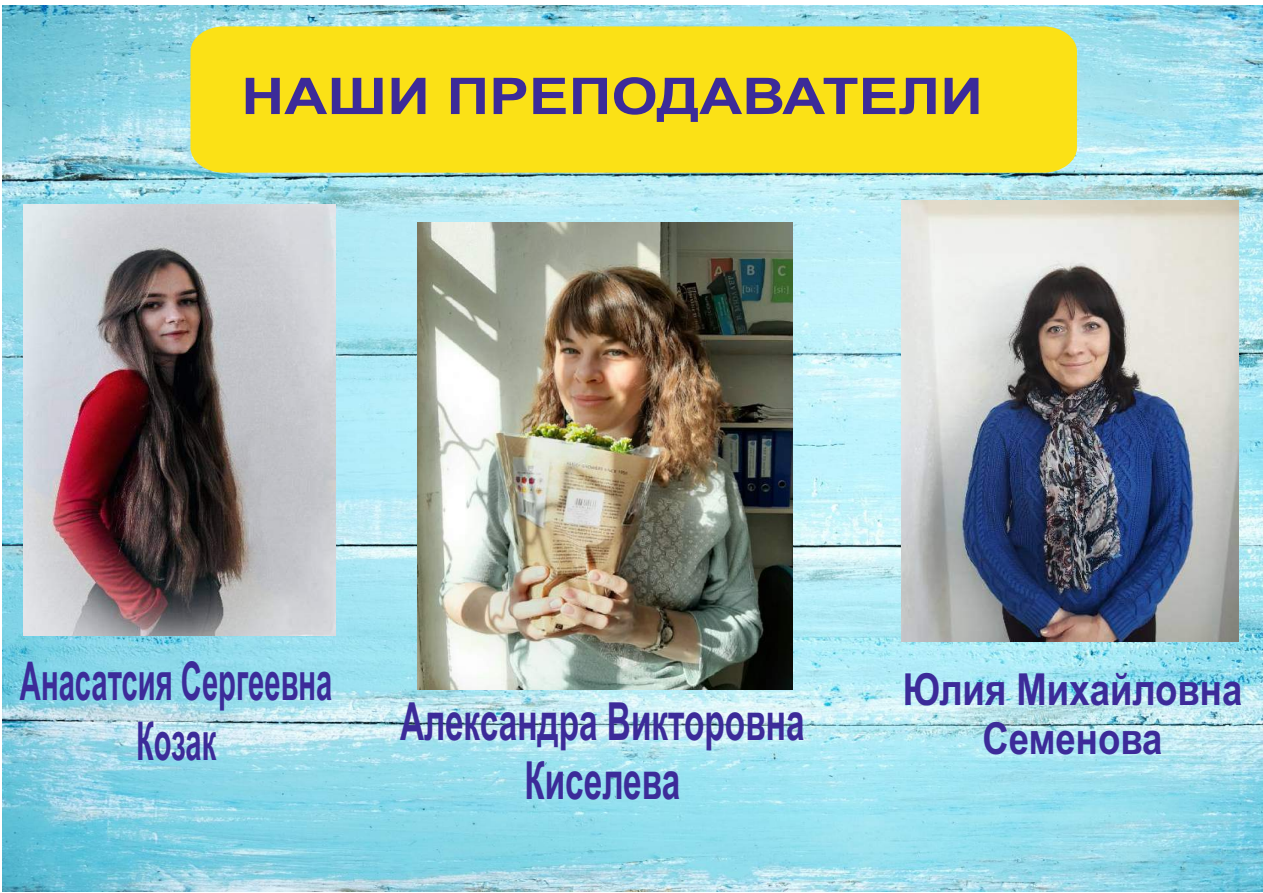
<style>
.page{position:relative;width:1263px;height:893px;background:#fff}
.page>*{position:absolute;margin:0;border:0;box-sizing:border-box;transform-origin:0 0}
.t1{font:700 53.55px/59.8px "Arial";color:#3c2b99;text-align:center;scale:.55 1}
.t2{font:700 52.65px/58.8px "Arial";color:#3c2b99;text-align:center;scale:.63 1}
.t3{font:700 50.55px "Arial";color:#3c2b99;scale:1.18 1}
.t4{font:700 44.1px/49.3px "Arial";color:#3c2b99;text-align:center;scale:.83 1}
</style>
<div class="page">
<img style="left:2px;top:6px;width:1260px;height:886px">
<div style="left:190px;top:26px;width:887px;height:147px;background:#fbe116"></div>
<img style="left:24px;top:204px;width:311px;height:431px">
<img style="left:417px;top:223px;width:375px;height:467px">
<img style="left:901px;top:201px;width:338px;height:441px">
<p class="t3" style="left:241px;top:77px;width:630px">НАШИ ПРЕПОДАВАТЕЛИ</p>
<p class="t1" style="left:20px;top:656px;width:570px">Анасатсия Сергеевна<br>Козак</p>
<p class="t2" style="left:400px;top:697px;width:643px">Александра Викторовна<br>Киселева</p>
<p class="t4" style="left:903px;top:669px;width:411px">Юлия Михайловна<br>Семенова</p>
</div>
